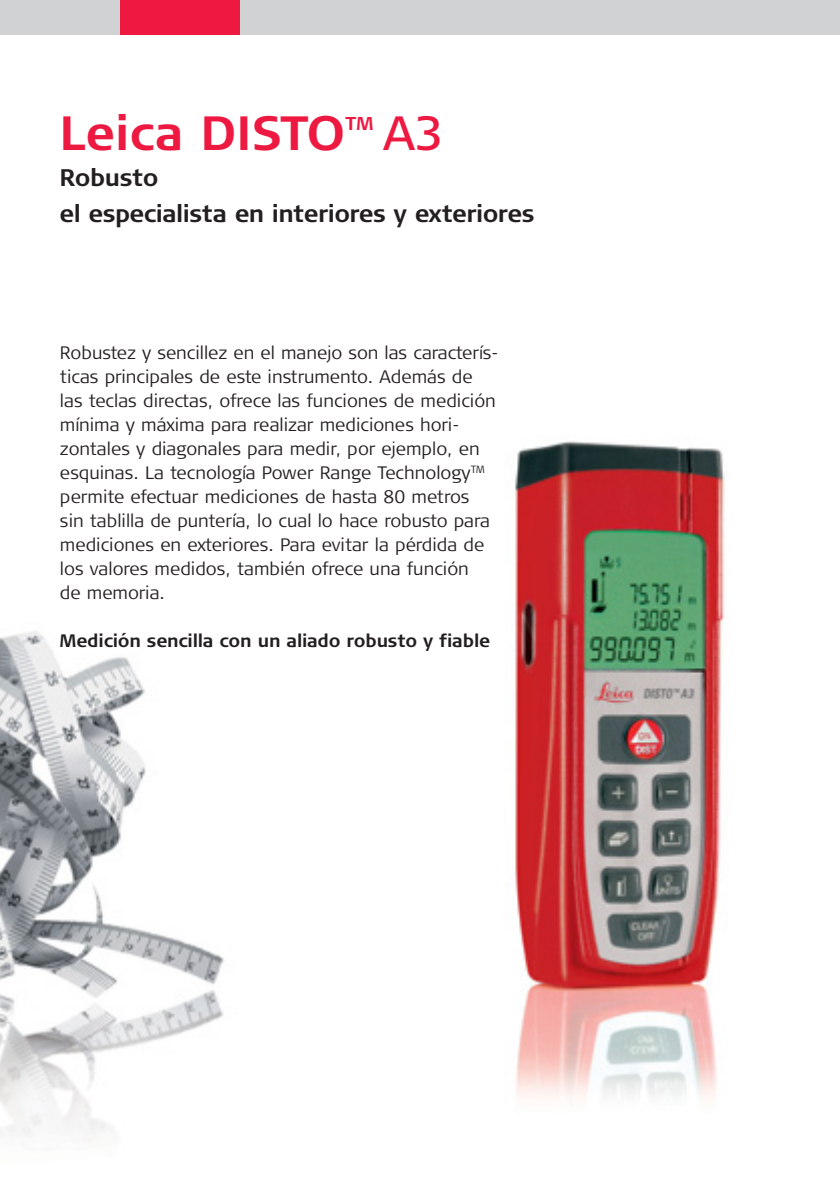
<style>
.page{position:relative;width:840px;height:1191px;background:#fff}
.page>*{position:absolute;margin:0;border:0;box-sizing:border-box;transform-origin:0 0}
.t1{font:700 48px "Signa Column";color:#ed1941}
.t2{font:48px "Signa Column";color:#ed1941}
.t3{font:700 24px/36px "Signa Column";letter-spacing:-.02em;color:#231f20}
.t4{font:700 18.6px "Signa Column";color:#ed1941}
.t5{font:300 18px/24px "Signa Column";color:#231f20}
.t6{font:700 18px "Signa Column";letter-spacing:-.01em;color:#231f20}
</style>
<div class="page">
<img style="left:515px;top:441px;width:210px;height:658px">
<div style="left:0;top:0;width:839px;height:34px;background:#d1d2d4"></div>
<div style="left:120px;top:0;width:119px;height:34px;background:#ed1941"></div>
<img style="left:0;top:631px;width:224px;height:511px">
<h1 class="t1" style="left:60px;top:114px;width:287px">Leica DISTO</h1>
<p class="t4" style="left:345px;top:116px;width:29px">TM</p>
<h1 class="t2" style="left:383px;top:114px;width:63px">A3</h1>
<h2 class="t3" style="left:60px;top:162px;width:476px">Robusto<br>el especialista en interiores y exteriores</h2>
<p class="t5" style="left:60px;top:342px;width:440px">Robustez y sencillez en el manejo son las caracterís&shy;ticas principales de este instrumento. Además de las teclas directas, ofrece las funciones de medición mínima y máxima para realizar mediciones hori&shy;zontales y diagonales para medir, por ejemplo, en esquinas. La tecnología Power Range Technology<sup>TM </sup>permite efectuar mediciones de hasta 80 metros<br>sin tablilla de puntería, lo cual lo hace robusto para mediciones en exteriores. Para evitar la pérdida de los valores medidos, también ofrece una función<br>de memoria.</p>
<p class="t6" style="left:60px;top:633px;width:431px">Medición sencilla con un aliado robusto y fiable</p>
</div>
